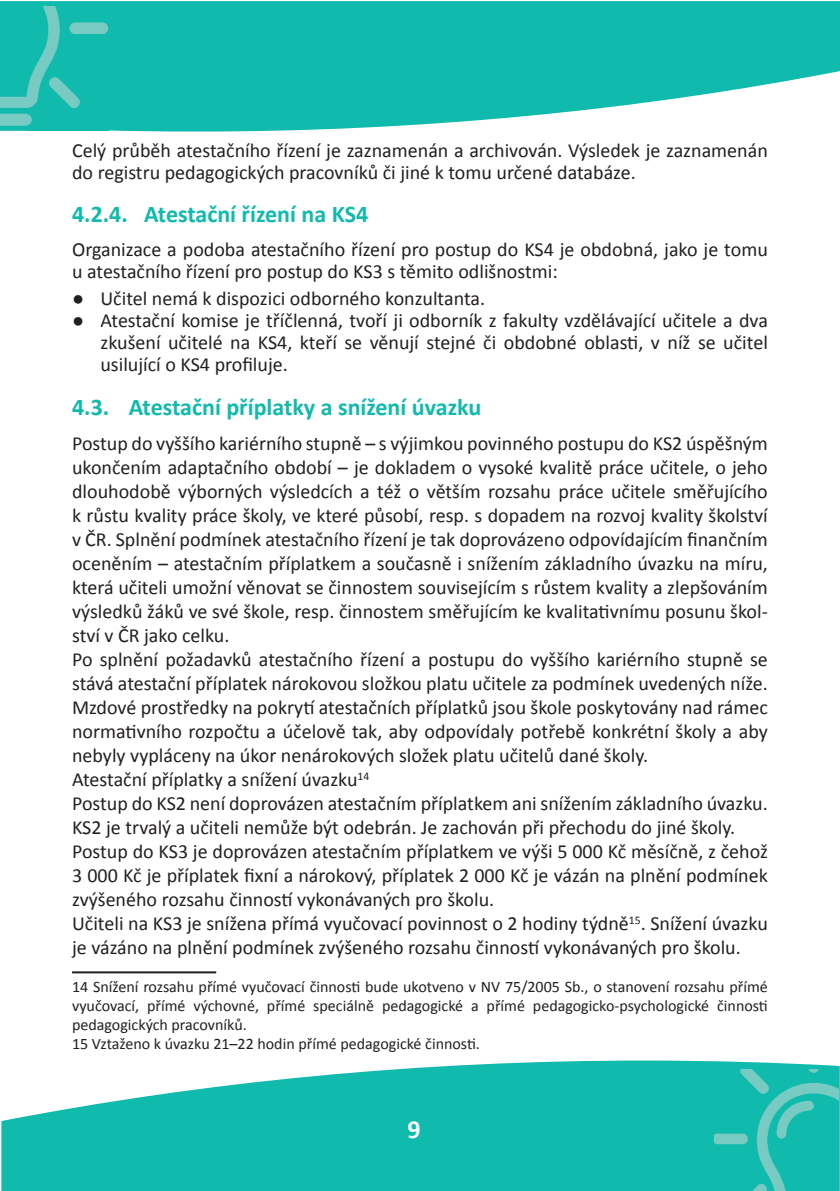
<style>
.page{position:relative;width:840px;height:1191px;background:#fff}
.page>*{position:absolute;margin:0;border:0;box-sizing:border-box;transform-origin:0 0}
.t1{font:700 26px "Calibri";color:#fff}
.t2{font:700 24px "Calibri";color:#10baac}
.Normální1{font:20px/24px "Calibri";color:#231f20}
.t3{font:16px/19.2px "Calibri";color:#231f20;text-align:justify}
.s1{font-family:"Arial"}
</style>
<div class="page">
<svg style="left:0;top:1px;width:839px;height:131px;background:#31c3b7"></svg>
<img style="left:0;top:6px;width:109px;height:124px">
<svg style="left:1px;top:1060px;width:838px;height:131px;background:#32c3b7"></svg>
<img style="left:714px;top:1069px;width:124px;height:122px">
<hr style="left:72px;top:971px;width:144px;height:2px;background:#231f20">
<p class="Normální1" style="left:72px;top:139px;width:696px;line-height:22px">Celý průběh atestačního řízení je zaznamenán a archivován. Výsledek je zaznamenán do registru pedagogických pracovníků či jiné k tomu určené databáze.</p>
<p class="t2" style="left:72px;top:199px;width:297px">4.2.4. Atestační řízení na KS4</p>
<p class="Normální1" style="left:72px;top:238px;width:696px;line-height:22px">Organizace a podoba atestačního řízení pro postup do KS4 je obdobná, jako je tomu u atestačního řízení pro postup do KS3 s těmito odlišnostmi:</p>
<p class="Normální1" style="left:72px;top:287px;width:414px"><span class="s1">●</span> Učitel nemá k dispozici odborného konzultanta.</p>
<p class="Normální1" style="left:100px;top:310px;width:668px;line-height:22px;text-align:justify;text-indent:-28px"><span class="s1">●</span> Atestační komise je tříčlenná, tvoří ji odborník z fakulty vzdělávající učitele a dva zkušení učitelé na KS4, kteří se věnují stejné či obdobné oblasti, v níž se učitel usilující o KS4 profiluje.</p>
<p class="t2" style="left:72px;top:391px;width:410px">4.3. Atestační příplatky a snížení úvazku</p>
<p class="Normální1" style="left:72px;top:431px;width:697px;text-align:justify">Postup do vyššího kariérního stupně – s výjimkou povinného postupu do KS2 úspěšným ukončením adaptačního období – je dokladem o vysoké kvalitě práce učitele, o jeho dlouhodobě výborných výsledcích a též o větším rozsahu práce učitele směřujícího k růstu kvality práce školy, ve které působí, resp. s dopadem na rozvoj kvality školství v ČR. Splnění podmínek atestačního řízení je tak doprovázeno odpovídajícím finančním oceněním – atestačním příplatkem a současně i snížením základního úvazku na míru, která učiteli umožní věnovat se činnostem souvisejícím s růstem kvality a zlepšováním výsledků žáků ve své škole, resp. činnostem směřujícím ke kvalitativnímu posunu škol&shy;ství v ČR jako celku.</p>
<p class="Normální1" style="left:72px;top:647px;width:697px">Po splnění požadavků atestačního řízení a postupu do vyššího kariérního stupně se stává atestační příplatek nárokovou složkou platu učitele za podmínek uvedených níže.</p>
<p class="Normální1" style="left:72px;top:695px;width:697px;text-align:justify">Mzdové prostředky na pokrytí atestačních příplatků jsou škole poskytovány nad rámec normativního rozpočtu a účelově tak, aby odpovídaly potřebě konkrétní školy a aby nebyly vypláceny na úkor nenárokových složek platu učitelů dané školy.</p>
<p class="Normální1" style="left:72px;top:767px;width:299px">Atestační příplatky a snížení úvazku<sup>14</sup></p>
<p class="Normální1" style="left:72px;top:791px;width:697px">Postup do KS2 není doprovázen atestačním příplatkem ani snížením základního úvazku.<br>KS2 je trvalý a učiteli nemůže být odebrán. Je zachován při přechodu do jiné školy.</p>
<p class="Normální1" style="left:72px;top:839px;width:697px;text-align:justify">Postup do KS3 je doprovázen atestačním příplatkem ve výši 5 000 Kč měsíčně, z čehož 3 000 Kč je příplatek fixní a nárokový, příplatek 2 000 Kč je vázán na plnění podmínek zvýšeného rozsahu činností vykonávaných pro školu.</p>
<p class="Normální1" style="left:72px;top:911px;width:697px">Učiteli na KS3 je snížena přímá vyučovací povinnost o 2 hodiny týdně<sup>15</sup>. Snížení úvazku je vázáno na plnění podmínek zvýšeného rozsahu činností vykonávaných pro školu.</p>
<p class="t3" style="left:72px;top:976px;width:697px">14 Snížení rozsahu přímé vyučovací činnosti bude ukotveno v NV 75/2005 Sb., o stanovení rozsahu přímé vyučovací, přímé výchovné, přímé speciálně pedagogické a přímé pedagogicko-psychologické činnosti pedagogických pracovníků.</p>
<p class="t3" style="left:72px;top:1034px;width:409px">15 Vztaženo k úvazku 21–22 hodin přímé pedagogické činnosti.</p>
<h1 class="t1" style="left:407px;top:1113px;width:15px">9</h1>
</div>
